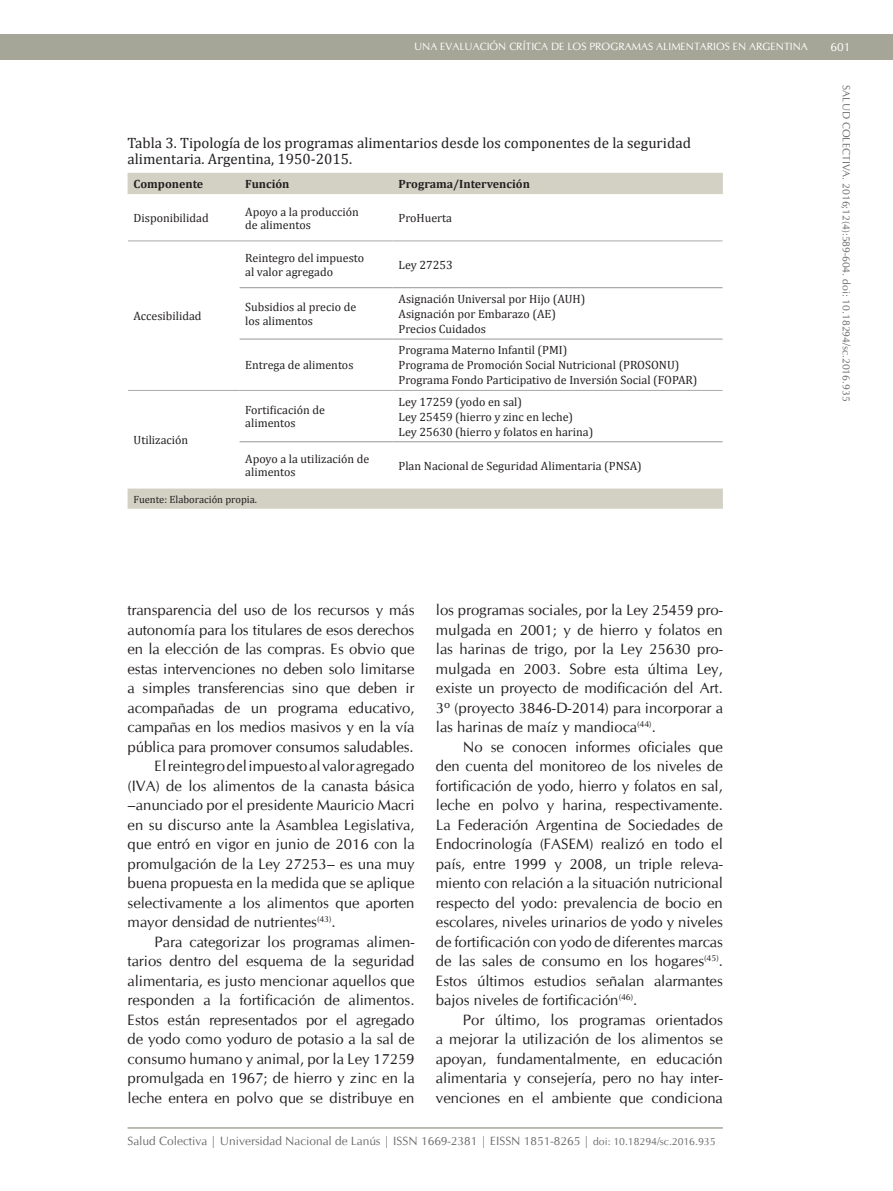
<style>
.page{position:relative;width:893px;height:1191px;background:#fff}
.page>*{position:absolute;margin:0;border:0;box-sizing:border-box;transform-origin:0 0}
.t1{font:15px/19.5px "CG Omega";color:#231f20;text-align:justify}
.t2{font:15px/16.5px "Cambria";color:#231f20}
.t3{font:12px/15px "Cambria";color:#231f20}
.t4{font:12px "CG Omega";color:#6d6e71}
.t5{font:700 12px "Cambria";color:#231f20}
.t6{font:12px "CG Omega";color:#fff}
.t7{font:10.5px "CG Omega";color:#6d6e71}
.t8{font:10.5px "CG Omega";color:#fff}
.t9{font:10.5px "Cambria";color:#231f20}
.s1{font-size:10.5px}
</style>
<div class="page">
<div style="left:0;top:34px;width:893px;height:26px;background:#a6a698"></div>
<hr style="left:128px;top:1127px;width:595px;height:1px;background:#a6a698">
<svg style="left:128px;top:173px;width:595px;height:336px"></svg>
<hr style="left:128px;top:240px;width:111px;height:1px;background:#a8a9ad">
<hr style="left:128px;top:390px;width:111px;height:1px;background:#a8a9ad">
<hr style="left:239px;top:240px;width:154px;height:1px;background:#a8a9ad">
<hr style="left:393px;top:240px;width:329px;height:1px;background:#a8a9ad">
<hr style="left:239px;top:390px;width:154px;height:1px;background:#a8a9ad">
<hr style="left:393px;top:390px;width:329px;height:1px;background:#a8a9ad">
<hr style="left:240px;top:287px;width:153px;height:1px;background:#939598">
<hr style="left:240px;top:339px;width:153px;height:1px;background:#939598">
<hr style="left:393px;top:287px;width:329px;height:1px;background:#939598">
<hr style="left:393px;top:339px;width:329px;height:1px;background:#939598">
<hr style="left:240px;top:441px;width:153px;height:1px;background:#939598">
<hr style="left:393px;top:441px;width:329px;height:1px;background:#939598">
<p class="t8" style="left:414px;top:40px;width:219px">Una evaluación crítica de los prog ramas</p>
<p class="t8" style="left:656px;top:40px;width:145px">alimentarios en Arg entina</p>
<p class="t6" style="left:830px;top:40px;width:21px">601</p>
<p class="t7" style="left:852px;top:85px;width:318px;rotate:90deg">SALUD COLECTIVA. 2016;12(4):589-604. doi: 10.18294/sc.2016.935</p>
<p class="t2" style="left:128px;top:134px;width:565px">Tabla 3. Tipología de los programas alimentarios desde los componentes de la seguridad alimentaria. Argentina, 1950-2015.</p>
<p class="t5" style="left:134px;top:177px;width:71px">Componente</p>
<p class="t5" style="left:245px;top:177px;width:46px">Función</p>
<p class="t5" style="left:399px;top:177px;width:133px">Programa/Intervención</p>
<p class="t3" style="left:134px;top:210px;width:77px">Disponibilidad</p>
<p class="t3" style="left:245px;top:205px;width:115px;line-height:13.2px">Apoyo a la producción de alimentos</p>
<p class="t3" style="left:399px;top:210px;width:55px">ProHuerta</p>
<p class="t3" style="left:245px;top:252px;width:121px;line-height:13.2px">Reintegro del impuesto al valor agregado</p>
<p class="t3" style="left:399px;top:257px;width:56px">Ley 27253</p>
<p class="t3" style="left:245px;top:301px;width:113px;line-height:13.2px">Subsidios al precio de los alimentos</p>
<p class="t3" style="left:399px;top:291px;width:188px">Asignación Universal por Hijo (AUH)<br>Asignación por Embarazo (AE)<br>Precios Cuidados</p>
<p class="t3" style="left:245px;top:358px;width:110px">Entrega de alimentos</p>
<p class="t3" style="left:134px;top:309px;width:69px">Accesibilidad</p>
<p class="t3" style="left:399px;top:343px;width:300px">Programa Materno Infantil (PMI)<br>Programa de Promoción Social Nutricional (PROSONU)<br>Programa Fondo Participativo de Inversión Social (FOPAR)</p>
<p class="t3" style="left:245px;top:403px;width:81px;line-height:13.2px">Fortificación de alimentos</p>
<p class="t3" style="left:399px;top:394px;width:196px">Ley 17259 (yodo en sal)<br>Ley 25459 (hierro y zinc en leche)<br>Ley 25630 (hierro y folatos en harina)</p>
<p class="t3" style="left:245px;top:452px;width:126px;line-height:13.2px">Apoyo a la utilización de alimentos</p>
<p class="t3" style="left:399px;top:458px;width:245px">Plan Nacional de Seguridad Alimentaria (PNSA)</p>
<p class="t9" style="left:134px;top:493px;width:125px">Fuente: Elaboración propia.</p>
<p class="t3" style="left:134px;top:432px;width:56px">Utilización</p>
<p class="t1" style="left:128px;top:600px;width:288px">transparencia del uso de los recursos y más</p>
<p class="t1" style="left:128px;top:620px;width:288px">autonomía para los titulares de esos derechos</p>
<p class="t1" style="left:128px;top:639px;width:288px">en la elección de las compras. Es obvio que</p>
<p class="t1" style="left:128px;top:659px;width:288px">estas intervenciones no deben solo limitarse</p>
<p class="t1" style="left:128px;top:678px;width:288px">a simples transferencias sino que deben ir</p>
<p class="t1" style="left:128px;top:698px;width:288px">acompañadas de un programa educativo,</p>
<p class="t1" style="left:128px;top:717px;width:288px">campañas en los medios masivos y en la vía</p>
<p class="t1" style="left:128px;top:737px;width:288px">pública para promover consumos saludables.</p>
<p class="t1" style="left:155px;top:756px;width:261px">El reintegro del impuesto al valor agregado</p>
<p class="t1" style="left:128px;top:776px;width:288px">(IVA) de los alimentos de la canasta básica</p>
<p class="t1" style="left:128px;top:795px;width:288px">–anunciado por el presidente Mauricio Macri</p>
<p class="t1" style="left:128px;top:815px;width:288px">en su discurso ante la Asamblea Legislativa,</p>
<p class="t1" style="left:128px;top:834px;width:288px">que entró en vigor en junio de 2016 con la</p>
<p class="t1" style="left:128px;top:854px;width:289px">promulgación de la Ley 27253– es una muy</p>
<p class="t1" style="left:128px;top:873px;width:288px">buena propuesta en la medida que se aplique</p>
<p class="t1" style="left:128px;top:893px;width:288px">selectivamente a los alimentos que aporten</p>
<p class="t1" style="left:128px;top:912px;width:210px">mayor densidad de nutrientes<sup>(43)</sup>.</p>
<p class="t1" style="left:155px;top:932px;width:261px">Para categorizar los programas alimen-</p>
<p class="t1" style="left:128px;top:951px;width:288px">tarios dentro del esquema de la seguridad</p>
<p class="t1" style="left:128px;top:971px;width:289px">alimentaria, es justo mencionar aquellos que</p>
<p class="t1" style="left:128px;top:990px;width:288px">responden a la fortificación de alimentos.</p>
<p class="t1" style="left:128px;top:1010px;width:288px">Estos están representados por el agregado</p>
<p class="t1" style="left:128px;top:1029px;width:288px">de yodo como yoduro de potasio a la sal de</p>
<p class="t1" style="left:128px;top:1049px;width:288px">consumo humano y animal, por la Ley 17259</p>
<p class="t1" style="left:128px;top:1068px;width:288px">promulgada en 1967; de hierro y zinc en la</p>
<p class="t1" style="left:128px;top:1088px;width:288px">leche entera en polvo que se distribuye en</p>
<p class="t1" style="left:436px;top:600px;width:289px">los programas sociales, por la Ley 25459 pro&shy;mulgada en 2001; y de hierro y folatos en las harinas de trigo, por la Ley 25630 pro&shy;mulgada en 2003. Sobre esta última Ley, existe un proyecto de modificación del Art.<br>3º (proyecto 3846-D-2014) para incorporar a las harinas de maíz y mandioca<sup>(44)</sup>.</p>
<p class="t1" style="left:436px;top:737px;width:289px;text-indent:27px">No se conocen informes oficiales que den cuenta del monitoreo de los niveles de fortificación de yodo, hierro y folatos en sal, leche en polvo y harina, respectivamente.<br>La Federación Argentina de Sociedades de Endocrinología (FASEM) realizó en todo el país, entre 1999 y 2008, un triple releva&shy;miento con relación a la situación nutricional respecto del yodo: prevalencia de bocio en escolares, niveles urinarios de yodo y niveles de fortificación con yodo de diferentes marcas de las sales de consumo en los hogares<sup>(45)</sup>.<br>Estos últimos estudios señalan alarmantes bajos niveles de fortificación<sup>(46)</sup>.</p>
<p class="t1" style="left:436px;top:1010px;width:289px;text-indent:27px">Por último, los programas orientados a mejorar la utilización de los alimentos se apoyan, fundamentalmente, en educación alimentaria y consejería, pero no hay inter&shy;venciones en el ambiente que condiciona</p>
<p class="t4" style="left:128px;top:1133px;width:589px">Salud Colectiva | Universidad Nacional de Lanús | ISSN 1669-2381 | EISSN 1851-8265 | <span class="s1">doi: 10.18294/sc.2016.935</span></p>
</div>
